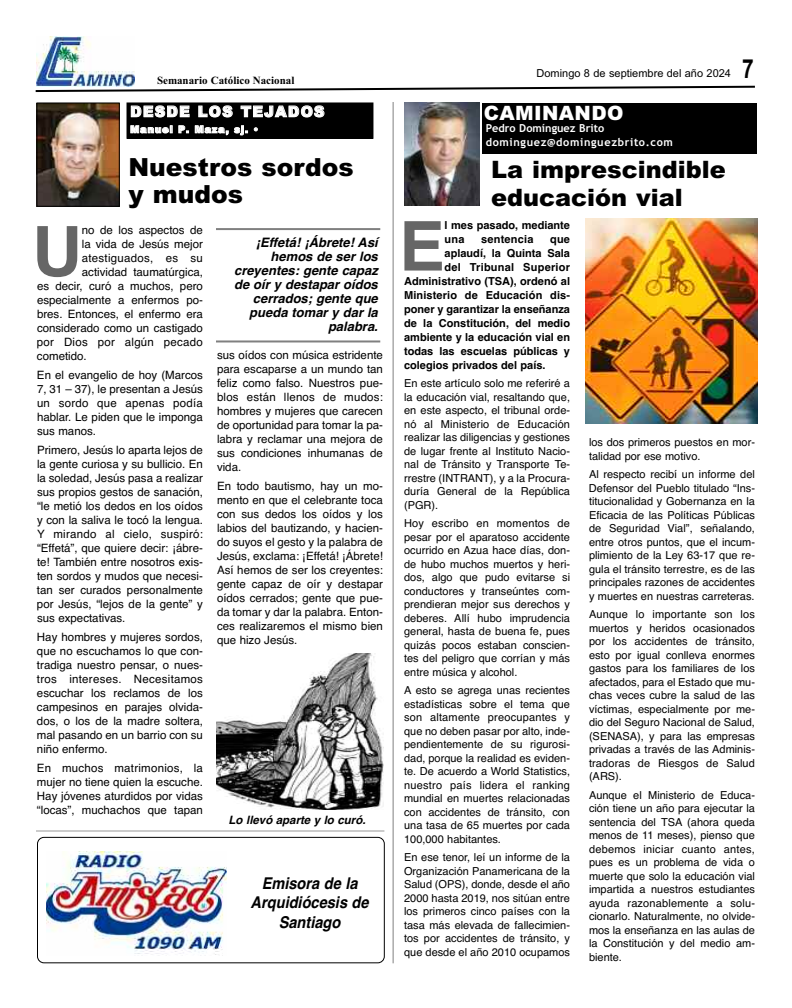
<style>
.page{position:relative;width:792px;height:1008px;background:#fff}
.page>*{position:absolute;margin:0;border:0;box-sizing:border-box;transform-origin:0 0}
.t1{font:700 69.1px "Helvetica";color:#666}
.t2{font:700 68.6px "Helvetica";color:#666}
.t3{font:700 26.2px "Arial";color:#000;scale:.8 1}
.t4{font:900 25px/27px "Arial";color:#000}
.t5{font:900 24px/28px "Arial";color:#000}
.t6{font:900 19.8px "Arial";letter-spacing:.02em;color:#fff}
.t7{font:italic 700 16.2px/19.5px "Helvetica";color:#000;text-align:center;scale:.9 1}
.t8{font:900 15px "Arial";letter-spacing:.085em;color:#fff}
.t9{font:italic 700 13px/14px "Helvetica";color:#000;text-align:right}
.t10{font:11.5px/14px "Helvetica";color:#000;text-align:justify}
.t11{font:11.5px "Helvetica";letter-spacing:.02em;color:#000}
.t12{font:italic 700 11.5px "Helvetica";color:#000}
.t13{font:11px/13.5px "Helvetica";color:#000;text-align:justify}
.t14{font:700 11px/14px "Helvetica";color:#000}
.t15{font:700 11px/14px "Trebuchet MS";letter-spacing:.06em;color:#fff}
.t16{font:11px "Arial";color:#000}
.t17{font:700 11px "Helvetica";letter-spacing:.02em;color:#000}
.t18{font:700 11px "Times New Roman";color:#000}
.t19{font:900 10px "Arial";letter-spacing:.08em;color:#fff}
.s1{color:#000}
</style>
<div class="page">
<svg style="left:35px;top:85px;width:720px;height:7px"></svg>
<img style="left:36px;top:36px;width:99px;height:50px">
<img style="left:404px;top:103px;width:76px;height:103px">
<div style="left:483px;top:103px;width:274px;height:51px;background:#000"></div>
<img style="left:39px;top:105px;width:78px;height:99px">
<div style="left:37px;top:103px;width:82px;height:103px;border:1px solid #000"></div>
<div style="left:127px;top:103px;width:246px;height:35px;background:#000"></div>
<hr style="left:393px;top:102px;width:1px;height:861px;background:#808080">
<hr style="left:36px;top:830px;width:348px;height:2px;background:#999">
<img style="left:37px;top:837px;width:348px;height:126px">
<div style="left:247px;top:875px;width:125px;height:61px;background:#fff"></div>
<img style="left:216px;top:654px;width:168px;height:156px">
<img style="left:586px;top:218px;width:171px;height:206px">
<hr style="left:216px;top:228px;width:164px;height:2px;background:#808080">
<hr style="left:216px;top:340px;width:164px;height:2px;background:#808080">
<p class="t18" style="left:157px;top:74px;width:139px">Semanario Católico Nacional</p>
<h3 class="t8" style="left:130px;top:103px;width:196px">DESDE LOS TEJADOS</h3>
<p class="t19" style="left:130px;top:124px;width:130px">Manuel P. Maza, sj. •</p>
<h3 class="t4" style="left:128px;top:154px;width:227px">Nuestros sordos y mudos</h3>
<h1 class="t1" style="left:32px;top:212px;width:51px">U</h1>
<p class="t10" style="left:82px;top:223px;width:123px">no de los aspectos de</p>
<p class="t10" style="left:82px;top:237px;width:123px">la vida de Jesús mejor</p>
<p class="t11" style="left:82px;top:251px;width:123px">atestiguados, es su</p>
<p class="t10" style="left:82px;top:265px;width:123px">actividad taumatúrgica,</p>
<p class="t10" style="left:37px;top:279px;width:168px">es decir, curó a muchos, pero</p>
<p class="t10" style="left:37px;top:293px;width:168px">especialmente a enfermos po-</p>
<p class="t10" style="left:37px;top:307px;width:168px">bres. Entonces, el enfermo era</p>
<p class="t10" style="left:37px;top:321px;width:168px">considerado como un castigado</p>
<p class="t11" style="left:37px;top:335px;width:168px">por Dios por algún pecado</p>
<p class="t10" style="left:37px;top:349px;width:51px">cometido.</p>
<p class="t10" style="left:37px;top:368px;width:168px">En el evangelio de hoy (Marcos 7, 31 – 37), le presentan a Jesús un sordo que apenas podía hablar. Le piden que le imponga sus manos.</p>
<p class="t10" style="left:37px;top:443px;width:168px">Primero, Jesús lo aparta lejos de la gente curiosa y su bullicio. En la soledad, Jesús pasa a realizar sus propios gestos de sanación, “le metió los dedos en los oídos y con la saliva le tocó la lengua.<br>Y mirando al cielo, suspiró: “Effetá”, que quiere decir: ¡ábre&shy;te! También entre nosotros exis&shy;ten sordos y mudos que necesi&shy;tan ser curados personalmente por Jesús, “lejos de la gente” y sus expectativas.</p>
<p class="t10" style="left:37px;top:630px;width:168px">Hay hombres y mujeres sordos, que no escuchamos lo que con&shy;tradiga nuestro pensar, o nues&shy;tros intereses. Necesitamos escuchar los reclamos de los campesinos en parajes olvida&shy;dos, o los de la madre soltera, mal pasando en un barrio con su niño enfermo.</p>
<p class="t10" style="left:37px;top:761px;width:168px">En muchos matrimonios, la mujer no tiene quien la escuche.<br>Hay jóvenes aturdidos por vidas “locas”, muchachos que tapan</p>
<p class="t9" style="left:234px;top:235px;width:145px">¡Effetá! ¡Ábrete! Así hemos de ser los creyentes: gente capaz de oír y destapar oídos cerrados; gente que pueda tomar y dar la palabra.</p>
<p class="t10" style="left:217px;top:348px;width:168px">sus oídos con música estridente para escaparse a un mundo tan feliz como falso. Nuestros pue&shy;blos están llenos de mudos: hombres y mujeres que carecen de oportunidad para tomar la pa&shy;labra y reclamar una mejora de sus condiciones inhumanas de vida.</p>
<p class="t10" style="left:217px;top:479px;width:168px">En todo bautismo, hay un mo&shy;mento en que el celebrante toca con sus dedos los oídos y los labios del bautizando, y hacien&shy;do suyos el gesto y la palabra de Jesús, exclama: ¡Effetá! ¡Ábrete!<br>Así hemos de ser los creyentes: gente capaz de oír y destapar oídos cerrados; gente que pue&shy;da tomar y dar la palabra. Enton&shy;ces realizaremos el mismo bien que hizo Jesús.</p>
<p class="t12" style="left:229px;top:814px;width:139px">Lo llevó aparte y lo curó.</p>
<h3 class="t7" style="left:251px;top:874px;width:133px">Emisora de la<br>Arquidiócesis de<br>Santiago</h3>
<p class="t16" style="left:537px;top:67px;width:196px">Domingo 8 de septiembre del año 2024</p>
<h3 class="t3" style="left:742px;top:54px;width:16px">7</h3>
<h3 class="t6" style="left:484px;top:102px;width:141px">CAMINANDO</h3>
<p class="t15" style="left:486px;top:122px;width:189px">Pedro Domínguez Brito <span class="s1">• </span>dominguez@dominguezbrito.com</p>
<h3 class="t5" style="left:491px;top:155px;width:236px">La imprescindible educación vial</h3>
<h2 class="t2" style="left:399px;top:207px;width:47px">E</h2>
<p class="t14" style="left:445px;top:218px;width:127px">l mes pasado, mediante una</p>
<p class="t17" style="left:481px;top:232px;width:54px">sentencia</p>
<p class="t14" style="left:550px;top:232px;width:22px">que</p>
<p class="t14" style="left:445px;top:246px;width:127px">aplaudí, la Quinta Sala</p>
<p class="t17" style="left:445px;top:260px;width:127px">del Tribunal Superior</p>
<p class="t14" style="left:404px;top:274px;width:168px">Administrativo (TSA), ordenó al</p>
<p class="t14" style="left:404px;top:288px;width:168px">Ministerio de Educación dis-</p>
<p class="t14" style="left:404px;top:302px;width:168px">poner y garantizar la enseñanza</p>
<p class="t14" style="left:404px;top:316px;width:168px">de la Constitución, del medio</p>
<p class="t14" style="left:404px;top:330px;width:168px">ambiente y la educación vial en</p>
<p class="t14" style="left:404px;top:344px;width:168px">todas las escuelas públicas y</p>
<p class="t14" style="left:404px;top:358px;width:143px">colegios privados del país.</p>
<p class="t13" style="left:404px;top:377px;width:168px">En este artículo solo me referiré a la educación vial, resaltando que, en este aspecto, el tribunal orde&shy;nó al Ministerio de Educación realizar las diligencias y gestiones de lugar frente al Instituto Nacio&shy;nal de Tránsito y Transporte Te&shy;rrestre (INTRANT), y a la Procura&shy;duría General de la República (PGR).</p>
<p class="t13" style="left:404px;top:517px;width:168px">Hoy escribo en momentos de pesar por el aparatoso accidente ocurrido en Azua hace días, don&shy;de hubo muchos muertos y heri&shy;dos, algo que pudo evitarse si conductores y transeúntes com&shy;prendieran mejor sus derechos y deberes. Allí hubo imprudencia general, hasta de buena fe, pues quizás pocos estaban conscien&shy;tes del peligro que corrían y más entre música y alcohol.</p>
<p class="t13" style="left:404px;top:684px;width:168px">A esto se agrega unas recientes estadísticas sobre el tema que son altamente preocupantes y que no deben pasar por alto, inde&shy;pendientemente de su rigurosi&shy;dad, porque la realidad es eviden&shy;te. De acuerdo a World Statistics, nuestro país lidera el ranking mundial en muertes relacionadas con accidentes de tránsito, con una tasa de 65 muertes por cada 100,000 habitantes.</p>
<p class="t13" style="left:404px;top:851px;width:168px">En ese tenor, leí un informe de la Organización Panamericana de la Salud (OPS), donde, desde el año 2000 hasta 2019, nos sitúan entre los primeros cinco países con la tasa más elevada de fallecimien&shy;tos por accidentes de tránsito, y que desde el año 2010 ocupamos</p>
<p class="t13" style="left:589px;top:436px;width:168px">los dos primeros puestos en mor&shy;talidad por ese motivo.</p>
<p class="t13" style="left:589px;top:468px;width:168px">Al respecto recibí un informe del Defensor del Pueblo titulado “Ins&shy;titucionalidad y Gobernanza en la Eficacia de las Políticas Públicas de Seguridad Vial”, señalando, entre otros puntos, que el incum&shy;plimiento de la Ley 63-17 que re&shy;gula el tránsito terrestre, es de las principales razones de accidentes y muertes en nuestras carreteras.</p>
<p class="t13" style="left:589px;top:608px;width:168px">Aunque lo importante son los muertos y heridos ocasionados por los accidentes de tránsito, esto por igual conlleva enormes gastos para los familiares de los afectados, para el Estado que mu&shy;chas veces cubre la salud de las víctimas, especialmente por me&shy;dio del Seguro Nacional de Salud, (SENASA), y para las empresas privadas a través de las Adminis&shy;tradoras de Riesgos de Salud (ARS).</p>
<p class="t13" style="left:589px;top:788px;width:168px">Aunque el Ministerio de Educa&shy;ción tiene un año para ejecutar la sentencia del TSA (ahora queda menos de 11 meses), pienso que debemos iniciar cuanto antes, pues es un problema de vida o muerte que solo la educación vial impartida a nuestros estudiantes ayuda razonablemente a solu&shy;cionarlo. Naturalmente, no olvide&shy;mos la enseñanza en las aulas de la Constitución y del medio am&shy;biente.</p>
</div>
